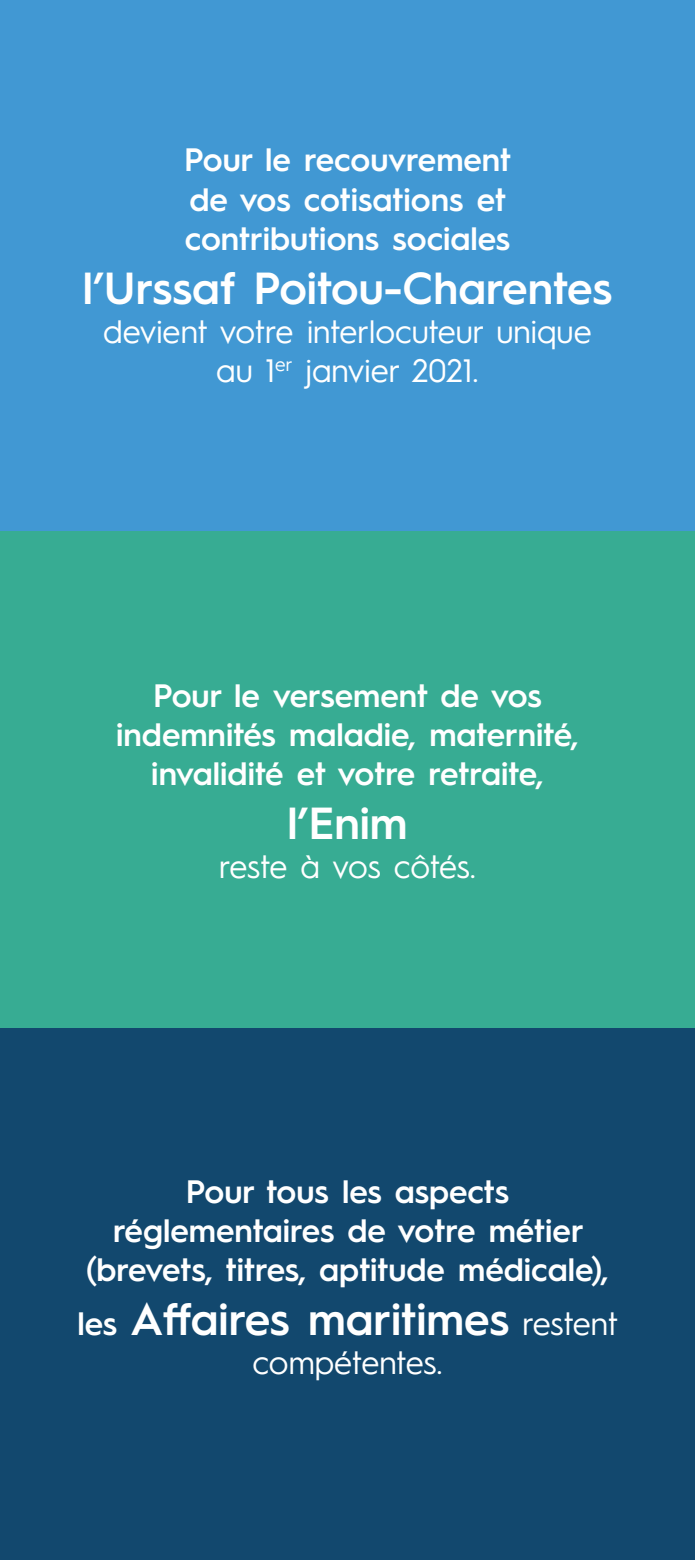
<style>
.page{position:relative;width:695px;height:1560px;background:#fff}
.page>*{position:absolute;margin:0;border:0;box-sizing:border-box;transform-origin:0 0}
.t1{font:600 45px "Hurme Geometric Sans 1";color:#fff}
.t2{font:600 32.5px/39px "Hurme Geometric Sans 1";color:#fff;text-align:center}
.t3{font:32.5px/39px "Hurme Geometric Sans 1";color:#fff;text-align:center}
.s1{font-size:32.5px}
.s2{font-weight:400;font-size:32.5px}
</style>
<div class="page">
<div style="left:0;top:0;width:694px;height:532px;background:#4198d3"></div>
<div style="left:0;top:1063px;width:694px;height:496px;background:#12486e"></div>
<div style="left:0;top:1028px;width:694px;height:496px;background:#12486e"></div>
<div style="left:0;top:531px;width:694px;height:497px;background:#37ac93"></div>
<p class="t2" style="left:184px;top:138px;width:328px;text-align:left">Pour le recouvrement de vos cotisations et contributions sociales</p>
<h1 class="t1" style="left:83px;top:256px;width:531px">l’Urssaf Poitou-Charentes</h1>
<p class="t3" style="left:103px;top:309px;width:490px">devient votre interlocuteur unique au 1<sup>er</sup> janvier 2021.</p>
<p class="t2" style="left:116px;top:673px;width:464px">Pour le versement de vos indemnités maladie, maternité, invalidité et votre retraite,</p>
<h1 class="t1" style="left:287px;top:791px;width:122px">l’Enim</h1>
<p class="t3" style="left:219px;top:844px;width:258px">reste à vos côtés.</p>
<p class="t2" style="left:86px;top:1169px;width:524px">Pour tous les aspects réglementaires de votre métier (brevets, titres, aptitude médicale),</p>
<h1 class="t1" style="left:77px;top:1287px;width:542px"><span class="s1">les</span> Affaires maritimes <span class="s2">restent</span></h1>
<p class="t3" style="left:252px;top:1340px;width:191px">compétentes.</p>
</div>
